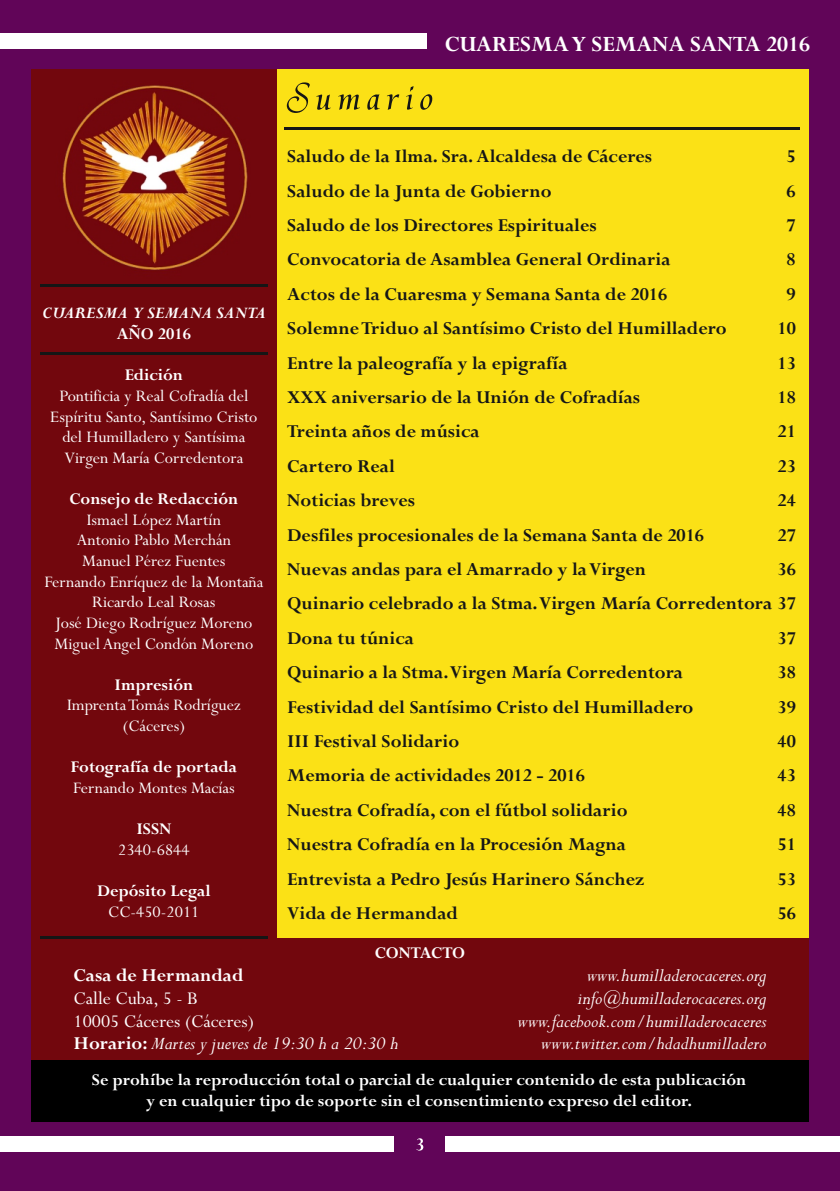
<style>
.page{position:relative;width:840px;height:1191px;background:#fff}
.page>*{position:absolute;margin:0;border:0;box-sizing:border-box;transform-origin:0 0}
.t1{font:700 24px "Perpetua";color:#fff}
.t2{font:700 20px/34.4px "Perpetua";color:#151616;text-align:justify}
.t3{font:italic 20px/23px "Perpetua";color:#fff;text-align:right}
.t4{font:20px/23px "Perpetua";color:#fff}
.t5{font:700 20px "Perpetua";color:#fff}
.t6{font:18px/20.6px "Perpetua";color:#fff;text-align:center}
.t7{font:700 18px/20.6px "Perpetua";color:#fff;text-align:center}
.t8{font:italic 700 18px "Perpetua";color:#fff}
.s1{font-weight:700}
.s2{font-style:italic}
</style>
<div class="page">
<div style="left:0;top:0;width:839px;height:1191px;background:#610558"></div>
<div style="left:31px;top:283px;width:245px;height:655px;background:#72070d"></div>
<img style="left:31px;top:70px;width:245px;height:215px">
<div style="left:0;top:33px;width:426px;height:15px;background:#fff"></div>
<svg style="left:416px;top:1138px;width:7px;height:12px"></svg>
<div style="left:0;top:1137px;width:393px;height:15px;background:#fff"></div>
<div style="left:445px;top:1137px;width:394px;height:15px;background:#fff"></div>
<div style="left:276px;top:70px;width:532px;height:868px;background:#fbe116"></div>
<hr style="left:284px;top:128px;width:515px;height:2px;background:#151616">
<svg style="left:286px;top:82px;width:146px;height:31px"></svg>
<hr style="left:40px;top:284px;width:227px;height:2px;background:#151616">
<hr style="left:40px;top:352px;width:227px;height:2px;background:#151616">
<div style="left:31px;top:938px;width:777px;height:122px;background:#72070d"></div>
<div style="left:31px;top:1060px;width:777px;height:61px;background:#000"></div>
<hr style="left:40px;top:936px;width:227px;height:2px;background:#151616">
<p class="t1" style="left:444px;top:36px;width:366px">CUARESMA Y SEMANA SANTA 2016</p>
<p class="t8" style="left:42px;top:307px;width:225px">CUARESMA Y SEMANA SANTA</p>
<p class="t7" style="left:117px;top:326px;width:75px">AÑO 2016</p>
<p class="t7" style="left:125px;top:367px;width:60px">Edición</p>
<p class="t6" style="left:50px;top:387px;width:209px">Pontificia y Real Cofradía del<br>Espíritu Santo, Santísimo Cristo del Humilladero y Santísima<br>Virgen María Corredentora</p>
<p class="t7" style="left:69px;top:491px;width:170px">Consejo de Redacción</p>
<p class="t6" style="left:44px;top:511px;width:220px">Ismael López Martín<br>Antonio Pablo Merchán<br>Manuel Pérez Fuentes<br>Fernando Enríquez de la Montaña<br>Ricardo Leal Rosas<br>José Diego Rodríguez Moreno<br>Miguel Angel Condón Moreno</p>
<p class="t7" style="left:114px;top:676px;width:80px">Impresión</p>
<p class="t6" style="left:67px;top:697px;width:175px">Imprenta Tomás Rodríguez (Cáceres)</p>
<p class="t7" style="left:71px;top:759px;width:168px">Fotografía de portada</p>
<p class="t6" style="left:73px;top:779px;width:163px">Fernando Montes Macías</p>
<p class="t7" style="left:136px;top:821px;width:37px">ISSN</p>
<p class="t6" style="left:118px;top:841px;width:73px">2340-6844</p>
<p class="t7" style="left:97px;top:883px;width:115px">Depósito Legal</p>
<p class="t6" style="left:108px;top:903px;width:93px">CC-450-2011</p>
<p class="t2" style="left:287px;top:142px;width:366px">Saludo de la Ilma. Sra.Alcaldesa de Cáceres</p>
<p class="t2" style="left:786px;top:142px;width:11px">5</p>
<p class="t2" style="left:287px;top:176px;width:266px">Saludo de la Junta de Gobierno</p>
<p class="t2" style="left:786px;top:176px;width:11px">6</p>
<p class="t2" style="left:287px;top:211px;width:311px">Saludo de los Directores Espirituales</p>
<p class="t2" style="left:786px;top:211px;width:11px">7</p>
<p class="t2" style="left:287px;top:245px;width:384px">Convocatoria de Asamblea General Ordinaria</p>
<p class="t2" style="left:786px;top:245px;width:11px">8</p>
<p class="t2" style="left:287px;top:279px;width:381px">Actos de la Cuaresma y Semana Santa de 2016</p>
<p class="t2" style="left:786px;top:279px;width:11px">9</p>
<p class="t2" style="left:287px;top:314px;width:440px">Solemne Triduo al Santísimo Cristo del Humilladero</p>
<p class="t2" style="left:777px;top:314px;width:20px">10</p>
<p class="t2" style="left:287px;top:348px;width:281px">Entre la paleografía y la epigrafía</p>
<p class="t2" style="left:777px;top:348px;width:20px">13</p>
<p class="t2" style="left:287px;top:382px;width:354px">XXX aniversario de la Unión de Cofradías</p>
<p class="t2" style="left:777px;top:382px;width:20px">18</p>
<p class="t2" style="left:287px;top:417px;width:194px">Treinta años de música</p>
<p class="t2" style="left:777px;top:417px;width:20px">21</p>
<p class="t2" style="left:287px;top:451px;width:109px">Cartero Real</p>
<p class="t2" style="left:777px;top:451px;width:20px">23</p>
<p class="t2" style="left:287px;top:486px;width:129px">Noticias breves</p>
<p class="t2" style="left:777px;top:486px;width:20px">24</p>
<p class="t2" style="left:287px;top:520px;width:418px">Desfiles procesionales de la Semana Santa de 2016</p>
<p class="t2" style="left:777px;top:520px;width:20px">27</p>
<p class="t2" style="left:287px;top:554px;width:360px">Nuevas andas para el Amarrado y la Virgen</p>
<p class="t2" style="left:287px;top:554px;width:510px;text-indent:490px">36<br>Quinario celebrado a la Stma.Virgen María Corredentora 37<br>Dona tu túnica</p>
<p class="t2" style="left:777px;top:623px;width:20px">37</p>
<p class="t2" style="left:287px;top:657px;width:397px">Quinario a la Stma.Virgen María Corredentora</p>
<p class="t2" style="left:777px;top:657px;width:20px">38</p>
<p class="t2" style="left:287px;top:692px;width:407px">Festividad del Santísimo Cristo del Humilladero</p>
<p class="t2" style="left:777px;top:692px;width:20px">39</p>
<p class="t2" style="left:287px;top:726px;width:173px">III Festival Solidario</p>
<p class="t2" style="left:777px;top:726px;width:20px">40</p>
<p class="t2" style="left:287px;top:761px;width:299px">Memoria de actividades 2012 - 2016</p>
<p class="t2" style="left:777px;top:761px;width:20px">43</p>
<p class="t2" style="left:287px;top:795px;width:341px">Nuestra Cofradía, con el fútbol solidario</p>
<p class="t2" style="left:777px;top:795px;width:20px">48</p>
<p class="t2" style="left:287px;top:829px;width:340px">Nuestra Cofradía en la Procesión Magna</p>
<p class="t2" style="left:777px;top:829px;width:20px">51</p>
<p class="t2" style="left:287px;top:864px;width:358px">Entrevista a Pedro Jesús Harinero Sánchez</p>
<p class="t2" style="left:777px;top:864px;width:20px">53</p>
<p class="t2" style="left:287px;top:898px;width:172px">Vida de Hermandad</p>
<p class="t2" style="left:777px;top:898px;width:20px">56</p>
<p class="t7" style="left:374px;top:944px;width:92px">CONTACTO</p>
<p class="t5" style="left:74px;top:968px;width:171px">Casa de Hermandad</p>
<p class="t4" style="left:74px;top:989px;width:326px">Calle Cuba, 5 - B<br>10005 Cáceres (Cáceres)<br><span class="s1">Horario:</span> <span class="s2">Martes y jueves de 19:30 h a 20:30 h</span></p>
<p class="t3" style="left:517px;top:966px;width:250px">www.humilladerocaceres.org info@humilladerocaceres.org www.facebook.com/humilladerocaceres www.twitter.com/hdadhumilladero</p>
<p class="t7" style="left:92px;top:1071px;width:655px">Se prohíbe la reproducción total o parcial de cualquier contenido de esta publicación y en cualquier tipo de soporte sin el consentimiento expreso del editor.</p>
</div>
